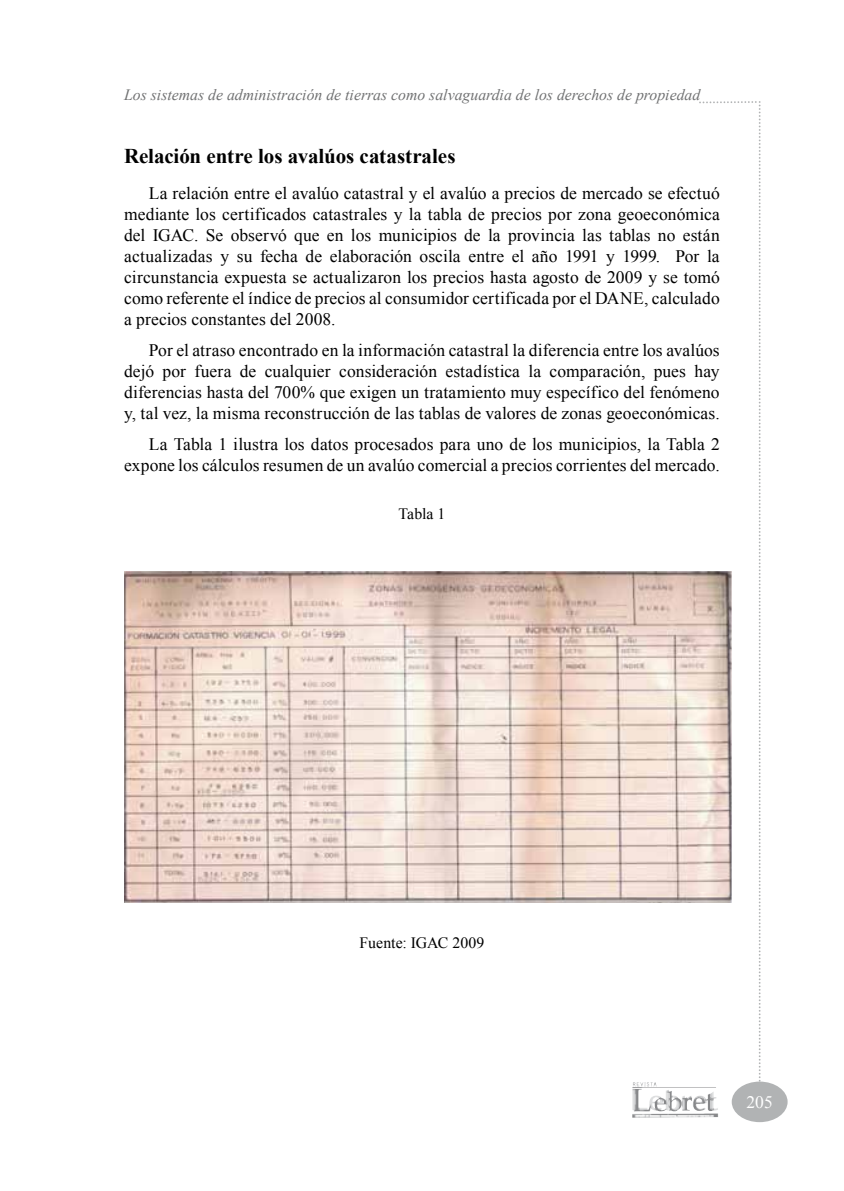
<style>
.page{position:relative;width:844px;height:1191px;background:#fff}
.page>*{position:absolute;margin:0;border:0;box-sizing:border-box;transform-origin:0 0}
.t1{font:700 21px "Times New Roman";letter-spacing:-.005em;color:#000}
.t2{font:17.5px/21px "Times New Roman";letter-spacing:.005em;color:#000;text-align:justify}
.t3{font:17.5px "Times New Roman";color:#fff}
.t4{font:italic 15.75px "Times New Roman";color:#707172}
.t5{font:15.75px "Times New Roman";color:#000}
</style>
<div class="page">
<div style="left:731px;top:1081px;width:56px;height:41px;background:#b1b3b4;border-radius:50%"></div>
<svg style="left:699px;top:101px;width:61px;height:980px"></svg>
<img style="left:124px;top:571px;width:607px;height:331px">
<img style="left:632px;top:1082px;width:84px;height:29px">
<p class="t4" style="left:124px;top:84px;width:577px">Los sistemas de administración de tierras como salvaguardia de los derechos de propiedad</p>
<p class="t1" style="left:124px;top:141px;width:333px">Relación entre los avalúos catastrales</p>
<p class="t2" style="left:124px;top:182px;width:597px;text-indent:25px">La relación entre el avalúo catastral y el avalúo a precios de mercado se efectuó mediante los certificados catastrales y la tabla de precios por zona geoeconómica del IGAC. Se observó que en los municipios de la provincia las tablas no están actualizadas y su fecha de elaboración oscila entre el año 1991 y 1999. Por la circunstancia expuesta se actualizaron los precios hasta agosto de 2009 y se tomó como referente el índice de precios al consumidor certificada por el DANE, calculado a precios constantes del 2008.</p>
<p class="t2" style="left:124px;top:339px;width:597px;text-indent:25px">Por el atraso encontrado en la información catastral la diferencia entre los avalúos dejó por fuera de cualquier consideración estadística la comparación, pues hay diferencias hasta del 700% que exigen un tratamiento muy específico del fenómeno y, tal vez, la misma reconstrucción de las tablas de valores de zonas geoeconómicas.</p>
<p class="t2" style="left:124px;top:433px;width:597px;text-align:right">La Tabla 1 ilustra los datos procesados para uno de los municipios, la Tabla 2 expone los cálculos resumen de un avalúo comercial a precios corrientes del mercado.</p>
<p class="t5" style="left:398px;top:503px;width:48px">Tabla 1</p>
<p class="t5" style="left:359px;top:932px;width:126px">Fuente: IGAC 2009</p>
<p class="t3" style="left:746px;top:1090px;width:28px">205</p>
</div>
